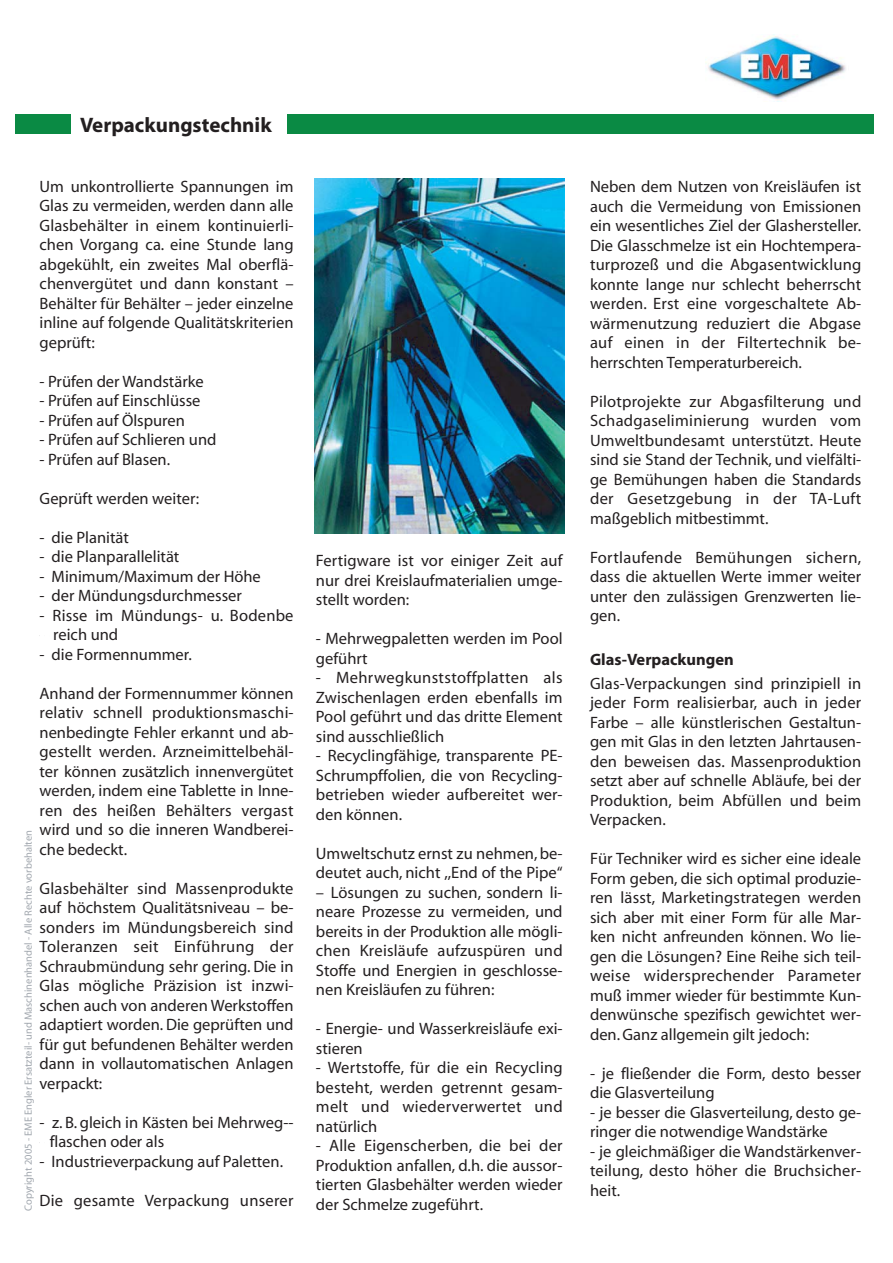
<style>
.page{position:relative;width:893px;height:1263px;background:#fff}
.page>*{position:absolute;margin:0;border:0;box-sizing:border-box;transform-origin:0 0}
.t1{font:700 21px "Myriad";color:#231f20}
.t2{font:16.5px/19.5px "Myriad";color:#231f20;text-align:justify}
.t3{font:700 16.5px "Myriad";color:#231f20}
.t4{font:10.5px "Myriad";color:#a2a8af}
</style>
<div class="page">
<div style="left:16px;top:114px;width:55px;height:19px;background:#0a8a44"></div>
<div style="left:287px;top:114px;width:587px;height:19px;background:#0a8a44"></div>
<img style="left:708px;top:34px;width:138px;height:66px">
<img style="left:314px;top:179px;width:250px;height:354px">
<p class="t1" style="left:80px;top:117px;width:193px">Verpackungstechnik</p>
<p class="t2" style="left:40px;top:178px;width:256px">Um unkontrollierte Spannungen im Glas zu vermeiden, werden dann alle Glasbehälter in einem kontinuierli&shy;chen Vorgang ca. eine Stunde lang abgekühlt, ein zweites Mal oberflä&shy;chenvergütet und dann konstant – Behälter für Behälter – jeder einzelne inline auf folgende Qualitätskriterien geprüft:</p>
<p class="t2" style="left:40px;top:373px;width:166px">- Prüfen der Wandstärke</p>
<p class="t2" style="left:40px;top:392px;width:162px">- Prüfen auf Einschlüsse</p>
<p class="t2" style="left:40px;top:412px;width:147px">- Prüfen auf Ölspuren</p>
<p class="t2" style="left:40px;top:431px;width:178px">- Prüfen auf Schlieren und</p>
<p class="t2" style="left:40px;top:451px;width:132px">- Prüfen auf Blasen.</p>
<p class="t2" style="left:40px;top:490px;width:161px">Geprüft werden weiter:</p>
<p class="t2" style="left:40px;top:529px;width:91px">- die Planität</p>
<p class="t2" style="left:40px;top:548px;width:141px">- die Planparallelität</p>
<p class="t2" style="left:40px;top:568px;width:223px">- Minimum/Maximum der Höhe</p>
<p class="t2" style="left:40px;top:587px;width:204px">- der Mündungsdurchmesser</p>
<p class="t2" style="left:40px;top:607px;width:255px">- Risse im Mündungs- u. Bodenbe -- reich und</p>
<p class="t2" style="left:40px;top:646px;width:154px">- die Formennummer.</p>
<p class="t2" style="left:40px;top:685px;width:256px">Anhand der Formennummer können relativ schnell produktionsmaschi&shy;nenbedingte Fehler erkannt und ab&shy;gestellt werden. Arzneimittelbehäl&shy;ter können zusätzlich innenvergütet werden, indem eine Tablette in Inne&shy;ren des heißen Behälters vergast wird und so die inneren Wandberei&shy;che bedeckt.</p>
<p class="t2" style="left:40px;top:880px;width:256px">Glasbehälter sind Massenprodukte auf höchstem Qualitätsniveau – be&shy;sonders im Mündungsbereich sind Toleranzen seit Einführung der Schraubmündung sehr gering. Die in Glas mögliche Präzision ist inzwi&shy;schen auch von anderen Werkstoffen adaptiert worden. Die geprüften und für gut befundenen Behälter werden dann in vollautomatischen Anlagen verpackt:</p>
<p class="t2" style="left:40px;top:1114px;width:255px">- z. B. gleich in Kästen bei Mehrweg-- --flaschen oder als</p>
<p class="t2" style="left:40px;top:1153px;width:245px">- Industrieverpackung auf Paletten.</p>
<p class="t2" style="left:40px;top:1192px;width:255px">Die gesamte Verpackung unserer</p>
<p class="t4" style="left:24px;top:1211px;width:382px;rotate:-90deg">Copyright 2005 - EME Engler Ersatzteil- und Maschinenhandel - Alle Rechte vorbehalten</p>
<p class="t2" style="left:316px;top:552px;width:248px">Fertigware ist vor einiger Zeit auf nur drei Kreislaufmaterialien umge&shy;stellt worden:</p>
<p class="t2" style="left:316px;top:630px;width:248px">- Mehrwegpaletten werden im Pool geführt</p>
<p class="t2" style="left:316px;top:669px;width:248px">- Mehrwegkunststoffplatten als Zwischenlagen erden ebenfalls im Pool geführt und das dritte Element sind ausschließlich</p>
<p class="t2" style="left:316px;top:747px;width:248px">- Recyclingfähige, transparente PE-Schrumpffolien, die von Recycling&shy;betrieben wieder aufbereitet wer&shy;den können.</p>
<p class="t2" style="left:316px;top:845px;width:248px">Umweltschutz ernst zu nehmen, be&shy;deutet auch, nicht ,,End of the Pipe“</p>
<p class="t2" style="left:316px;top:884px;width:248px">– Lösungen zu suchen, sondern li&shy;neare Prozesse zu vermeiden, und bereits in der Produktion alle mögli&shy;chen Kreisläufe aufzuspüren und Stoffe und Energien in geschlosse&shy;nen Kreisläufen zu führen:</p>
<p class="t2" style="left:316px;top:1020px;width:248px">- Energie- und Wasserkreisläufe exi&shy;stieren</p>
<p class="t2" style="left:316px;top:1059px;width:248px">- Wertstoffe, für die ein Recycling besteht, werden getrennt gesam&shy;melt und wiederverwertet und natürlich</p>
<p class="t2" style="left:316px;top:1137px;width:248px">- Alle Eigenscherben, die bei der Produktion anfallen, d.h. die aussor&shy;tierten Glasbehälter werden wieder der Schmelze zugeführt.</p>
<p class="t2" style="left:590px;top:178px;width:273px">Neben dem Nutzen von Kreisläufen ist auch die Vermeidung von Emissionen ein wesentliches Ziel der Glashersteller.<br>Die Glasschmelze ist ein Hochtempera&shy;turprozeß und die Abgasentwicklung konnte lange nur schlecht beherrscht werden. Erst eine vorgeschaltete Ab&shy;wärmenutzung reduziert die Abgase auf einen in der Filtertechnik be&shy;herrschten Temperaturbereich.</p>
<p class="t2" style="left:590px;top:393px;width:273px">Pilotprojekte zur Abgasfilterung und Schadgaseliminierung wurden vom Umweltbundesamt unterstützt. Heute sind sie Stand der Technik, und vielfälti&shy;ge Bemühungen haben die Standards der Gesetzgebung in der TA-Luft maßgeblich mitbestimmt.</p>
<p class="t2" style="left:590px;top:549px;width:273px">Fortlaufende Bemühungen sichern, dass die aktuellen Werte immer weiter unter den zulässigen Grenzwerten lie&shy;gen.</p>
<p class="t3" style="left:590px;top:653px;width:145px">Glas-Verpackungen</p>
<p class="t2" style="left:590px;top:675px;width:273px">Glas-Verpackungen sind prinzipiell in jeder Form realisierbar, auch in jeder Farbe – alle künstlerischen Gestaltun&shy;gen mit Glas in den letzten Jahrtausen&shy;den beweisen das. Massenproduktion setzt aber auf schnelle Abläufe, bei der Produktion, beim Abfüllen und beim Verpacken.</p>
<p class="t2" style="left:590px;top:850px;width:273px">Für Techniker wird es sicher eine ideale Form geben, die sich optimal produzie&shy;ren lässt, Marketingstrategen werden sich aber mit einer Form für alle Mar&shy;ken nicht anfreunden können. Wo lie&shy;gen die Lösungen? Eine Reihe sich teil&shy;weise widersprechender Parameter muß immer wieder für bestimmte Kun&shy;denwünsche spezifisch gewichtet wer&shy;den. Ganz allgemein gilt jedoch:</p>
<p class="t2" style="left:590px;top:1065px;width:273px">- je fließender die Form, desto besser die Glasverteilung</p>
<p class="t2" style="left:590px;top:1104px;width:273px">- je besser die Glasverteilung, desto ge&shy;ringer die notwendige Wandstärke</p>
<p class="t2" style="left:590px;top:1143px;width:273px">- je gleichmäßiger die Wandstärkenver&shy;teilung, desto höher die Bruchsicher&shy;heit.</p>
</div>
